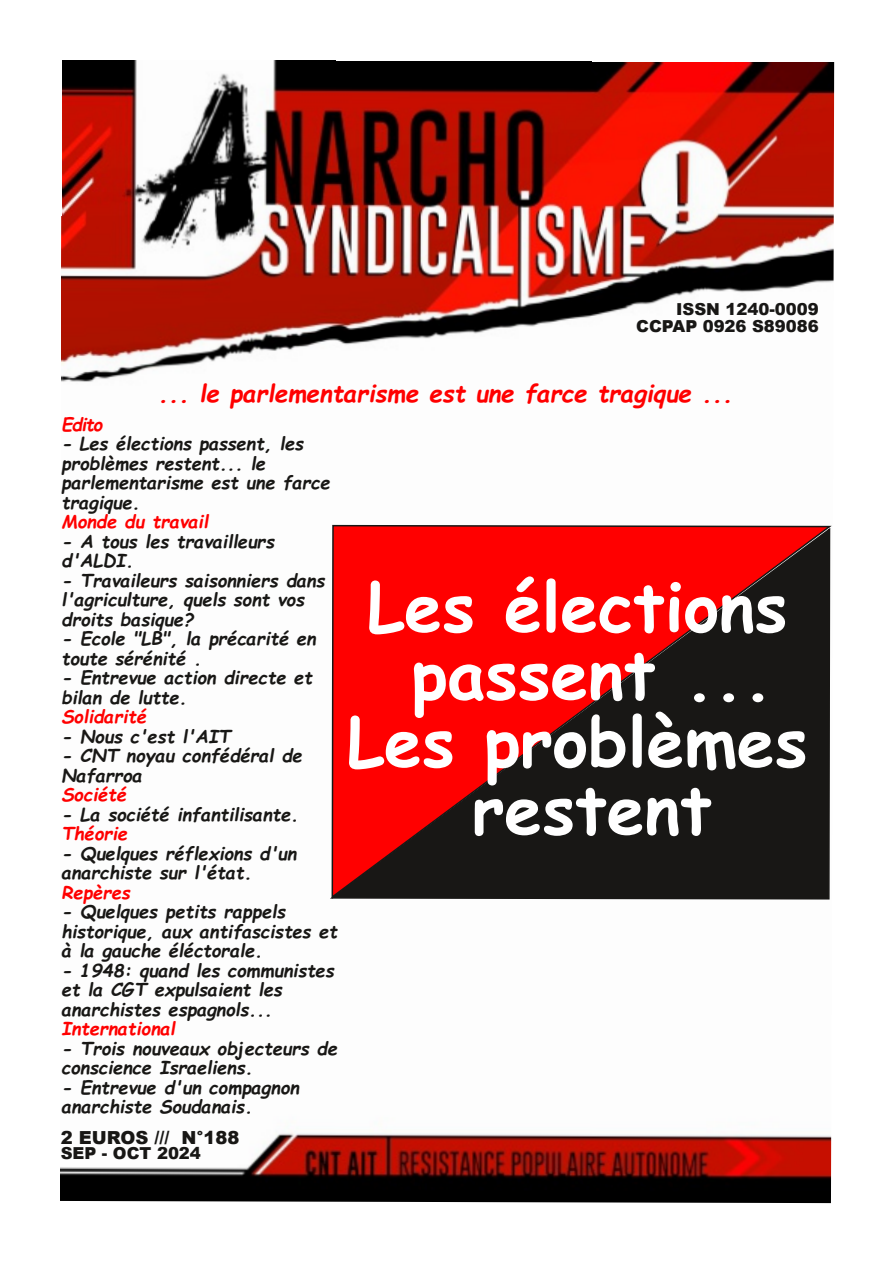
<style>
.page{position:relative;width:893px;height:1263px;background:#fff}
.page>*{position:absolute;margin:0;border:0;box-sizing:border-box;transform-origin:0 0}
.t1{font:700 67.5px/67.5px "Comic Sans MS";color:#fff;text-align:center}
.t2{font:italic 700 24px "Comic Sans MS";color:#f00}
.t3{font:italic 700 18px/19.5px "Comic Sans MS";color:#181715}
.t4{font:italic 700 18px "Comic Sans MS";color:#f00}
.t5{font:900 18px "Arial";color:#181715}
.t6{font:900 16.5px/16.5px "Arial";color:#181715;text-align:right}
</style>
<div class="page">
<img style="left:60px;top:60px;width:774px;height:1143px">
<svg style="left:331px;top:523px;width:500px;height:378px;background:#8a0f0e"></svg>
<p class="t6" style="left:636px;top:300px;width:184px">ISSN 1240-0009<br>CCPAP 0926 S89086</p>
<h2 class="t2" style="left:158px;top:376px;width:576px">... le parlementarisme est une farce tragique ...</h2>
<p class="t4" style="left:62px;top:411px;width:43px">Edito</p>
<p class="t3" style="left:62px;top:433px;width:270px">- Les élections passent, les problèmes restent... le parlementarisme est une farce tragique.</p>
<p class="t4" style="left:62px;top:508px;width:148px">Monde du travail</p>
<p class="t3" style="left:62px;top:530px;width:214px">- A tous les travailleurs d'ALDI.</p>
<p class="t3" style="left:62px;top:569px;width:265px">- Travaileurs saisonniers dans l'agriculture, quels sont vos droits basique?</p>
<p class="t3" style="left:62px;top:628px;width:256px">- Ecole "LB", la précarité en toute sérénité .</p>
<p class="t3" style="left:62px;top:667px;width:252px">- Entrevue action directe et bilan de lutte.</p>
<p class="t4" style="left:62px;top:703px;width:86px">Solidarité</p>
<p class="t3" style="left:62px;top:725px;width:171px">- Nous c'est l'AIT</p>
<p class="t3" style="left:62px;top:745px;width:242px">- CNT noyau confédéral de<br>Nafarroa</p>
<p class="t4" style="left:62px;top:781px;width:66px">Société</p>
<p class="t3" style="left:62px;top:803px;width:238px">- La société infantilisante.</p>
<p class="t4" style="left:62px;top:820px;width:68px">Théorie</p>
<p class="t3" style="left:62px;top:842px;width:237px">- Quelques réflexions d'un anarchiste sur l'état.</p>
<p class="t4" style="left:62px;top:879px;width:70px">Repères</p>
<p class="t3" style="left:62px;top:901px;width:277px">- Quelques petits rappels historique, aux antifascistes et à la gauche éléctorale.</p>
<p class="t3" style="left:62px;top:959px;width:274px">- 1948: quand les communistes et la CGT expulsaient les anarchistes espagnols...</p>
<p class="t4" style="left:62px;top:1015px;width:115px">International</p>
<p class="t3" style="left:62px;top:1037px;width:278px">- Trois nouveaux objecteurs de conscience Israeliens.</p>
<p class="t3" style="left:62px;top:1076px;width:239px">- Entrevue d'un compagnon anarchiste Soudanais.</p>
<p class="t5" style="left:61px;top:1124px;width:180px">2 EUROS /// N°188</p>
<p class="t6" style="left:61px;top:1144px;width:142px">SEP - OCT 2024</p>
<h1 class="t1" style="left:347px;top:570px;width:462px">Les élections passent ...<br>Les problèmes restent</h1>
</div>
